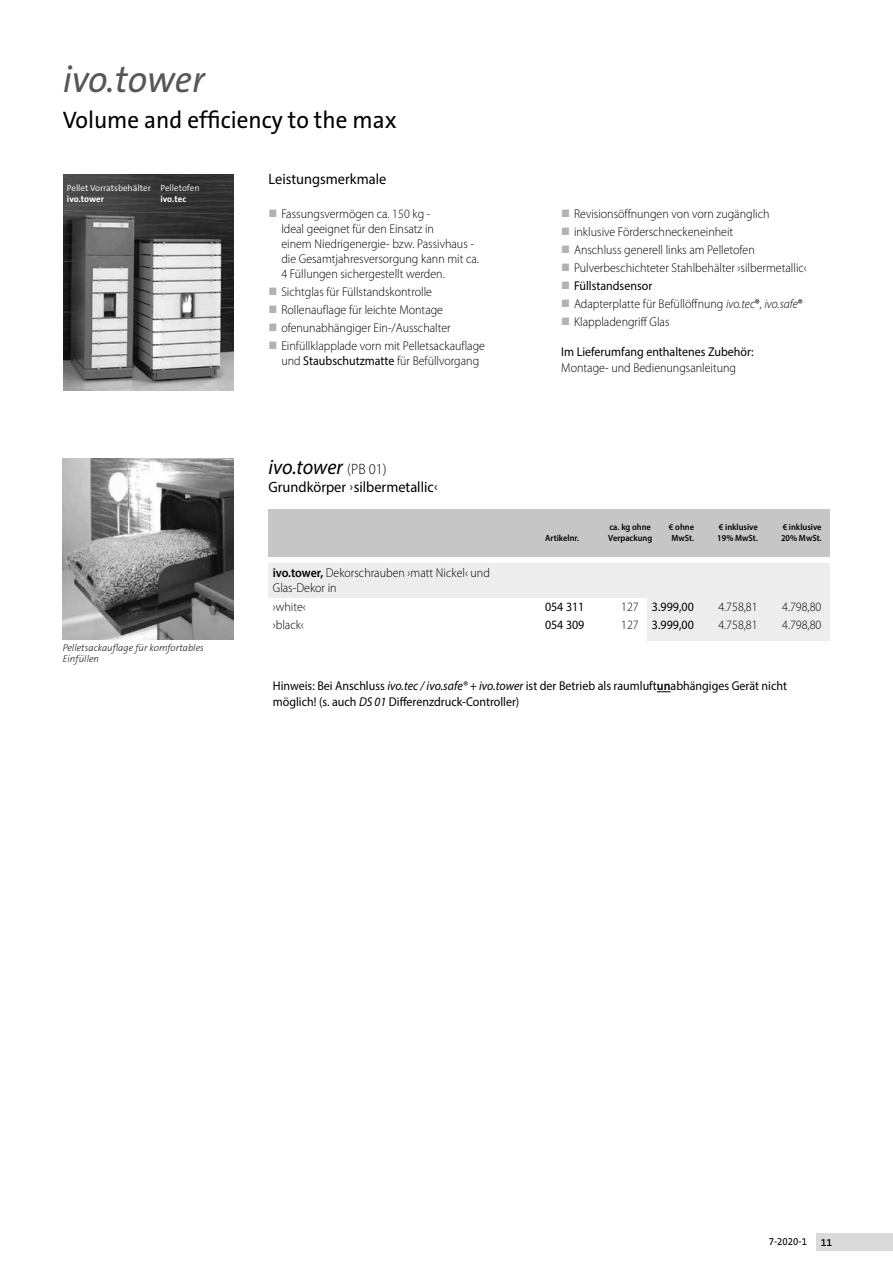
<style>
.page{position:relative;width:893px;height:1263px;background:#fff}
.page>*{position:absolute;margin:0;border:0;box-sizing:border-box;transform-origin:0 0}
.t1{font:italic 37.5px "The Sans B5 Plain";color:#575756;scale:.96 1}
.t2{font:24px "The Sans B5 Plain";color:#000;scale:.96 1}
.t3{font:italic 21px "Myriad Pro";letter-spacing:-.005em;color:#000;scale:.96 1}
.t4{font:15px "Myriad Pro";color:#000;scale:.96 1}
.t5{font:300 12.75px/15px "Myriad Pro";color:#000;scale:.94 1}
.t6{font:12.75px/15.3px "Myriad Pro";color:#000;scale:.94 1}
.t7{font:10.5px "The Sans B5 Plain";color:#000;scale:.92 1}
.t8{font:600 10.5px "The Sans B6";color:#000}
.t9{font:italic 200 9.75px/11.7px "The Sans B2";color:#000}
.t10{font:600 9px "Myriad Pro";color:#000;scale:.94 1}
.t11{font:300 9px "The Sans B4";color:#fff}
.t12{font:700 9px "The Sans B7";color:#fff}
.s1{color:#b3b2b2}
.s2{font-weight:400}
.s3{font-weight:300;font-style:normal;font-size:15px}
.s4{font-family:"The Sans B3";font-weight:300}
.s5{font-style:italic}
.s6{font-weight:600}
.s7{font-weight:300}
</style>
<div class="page">
<div style="left:816px;top:1233px;width:77px;height:17px;background:#dadada"></div>
<img style="left:63px;top:175px;width:171px;height:216px">
<img style="left:63px;top:459px;width:171px;height:180px">
<div style="left:647px;top:571px;width:183px;height:69px;background:#ededed"></div>
<div style="left:269px;top:563px;width:561px;height:34px;background:#ededed"></div>
<div style="left:269px;top:509px;width:561px;height:48px;background:#c6c6c6"></div>
<svg style="left:657px;top:691px;width:14px;height:1px"></svg>
<h1 class="t1" style="left:63px;top:59px;width:149px">ivo.tower</h1>
<h2 class="t2" style="left:63px;top:107px;width:349px">Volume and efficiency to the max</h2>
<p class="t11" style="left:67px;top:183px;width:85px">Pellet Vorratsbehälter</p>
<p class="t12" style="left:67px;top:194px;width:39px">ivo.tower</p>
<p class="t11" style="left:161px;top:183px;width:41px">Pelletofen</p>
<p class="t12" style="left:161px;top:194px;width:27px">ivo.tec</p>
<p class="t9" style="left:63px;top:642px;width:143px">Pelletsackauflage für komfortables<br>Einfüllen</p>
<p class="t4" style="left:269px;top:170px;width:124px">Leistungsmerkmale</p>
<p class="t5" style="left:281px;top:206px;width:212px;text-indent:-13px"><span class="s1">■</span> Fassungsvermögen ca. 150 kg -<br>Ideal geeignet für den Einsatz in<br>einem Niedrigenergie- bzw. Passivhaus - die Gesamtjahresversorgung kann mit ca.<br>4 Füllungen sichergestellt werden.</p>
<p class="t5" style="left:269px;top:284px;width:175px"><span class="s1">■</span> Sichtglas für Füllstandskontrolle</p>
<p class="t5" style="left:269px;top:302px;width:187px"><span class="s1">■</span> Rollenauflage für leichte Montage</p>
<p class="t5" style="left:269px;top:321px;width:195px"><span class="s1">■</span> ofenunabhängiger Ein-/Ausschalter</p>
<p class="t5" style="left:269px;top:339px;width:232px;text-align:center"><span class="s1">■</span> Einfüllklapplade vorn mit Pelletsackauflage und <span class="s2">Staubschutzmatte</span> für Befüllvorgang</p>
<h3 class="t3" style="left:269px;top:454px;width:124px">ivo.tower <span class="s3">(PB 01)</span></h3>
<p class="t4" style="left:269px;top:478px;width:178px">Grundkörper <span class="s4">›</span>silbermetallic<span class="s4">‹</span></p>
<p class="t5" style="left:561px;top:206px;width:223px"><span class="s1">■</span> Revisionsöffnungen von vorn zugänglich</p>
<p class="t5" style="left:561px;top:224px;width:184px"><span class="s1">■</span> inklusive Förderschneckeneinheit</p>
<p class="t5" style="left:561px;top:242px;width:207px"><span class="s1">■</span> Anschluss generell links am Pelletofen</p>
<p class="t5" style="left:561px;top:260px;width:263px"><span class="s1">■</span> Pulverbeschichteter Stahlbehälter ›silbermetallic‹</p>
<p class="t6" style="left:561px;top:278px;width:98px"><span class="s1">■</span> Füllstandsensor</p>
<p class="t5" style="left:561px;top:296px;width:259px"><span class="s1">■</span> Adapterplatte für Befüllöffnung <span class="s5">ivo.tec</span><span class="s2">®</span><span class="s5">, ivo.safe</span><span class="s2">®</span></p>
<p class="t5" style="left:561px;top:314px;width:117px"><span class="s1">■</span> Klappladengriff Glas</p>
<p class="t6" style="left:561px;top:344px;width:206px">Im Lieferumfang enthaltenes Zubehör:</p>
<p class="t5" style="left:561px;top:360px;width:187px">Montage- und Bedienungsanleitung</p>
<p class="t10" style="left:609px;top:521px;width:46px">ca. kg ohne</p>
<p class="t10" style="left:669px;top:521px;width:28px">€ ohne</p>
<p class="t10" style="left:719px;top:521px;width:43px">€ inklusive</p>
<p class="t10" style="left:783px;top:521px;width:43px">€ inklusive</p>
<p class="t10" style="left:545px;top:532px;width:37px">Artikelnr.</p>
<p class="t10" style="left:608px;top:532px;width:48px">Verpackung</p>
<p class="t10" style="left:671px;top:532px;width:26px">MwSt.</p>
<p class="t10" style="left:717px;top:532px;width:45px">19% MwSt.</p>
<p class="t10" style="left:781px;top:532px;width:45px">20% MwSt.</p>
<p class="t5" style="left:273px;top:565px;width:232px"><span class="s6">ivo.tower,</span> Dekorschrauben ›matt Nickel‹ und<br>Glas-Dekor in</p>
<p class="t5" style="left:273px;top:600px;width:37px">›white‹</p>
<p class="t6" style="left:545px;top:599px;width:43px">054 311</p>
<p class="t6" style="left:621px;top:599px;width:79px"><span class="s7">127</span> 3.999,00</p>
<p class="t5" style="left:718px;top:600px;width:43px">4.758,81</p>
<p class="t5" style="left:782px;top:600px;width:43px">4.798,80</p>
<p class="t5" style="left:273px;top:618px;width:34px">›black‹</p>
<p class="t6" style="left:545px;top:617px;width:43px">054 309</p>
<p class="t6" style="left:621px;top:617px;width:79px"><span class="s7">127</span> 3.999,00</p>
<p class="t5" style="left:718px;top:618px;width:43px">4.758,81</p>
<p class="t5" style="left:782px;top:618px;width:43px">4.798,80</p>
<p class="t6" style="left:273px;top:678px;width:548px">Hinweis: Bei Anschluss <span class="s5">ivo.tec / ivo.safe® + ivo.tower</span> ist der Betrieb als raumluft<span class="s6">un</span>abhängiges Gerät nicht möglich! (s. auch <span class="s5">DS 01</span> Differenzdruck-Controller)</p>
<p class="t7" style="left:769px;top:1236px;width:43px">7-2020-1</p>
<p class="t8" style="left:821px;top:1236px;width:13px">11</p>
</div>
